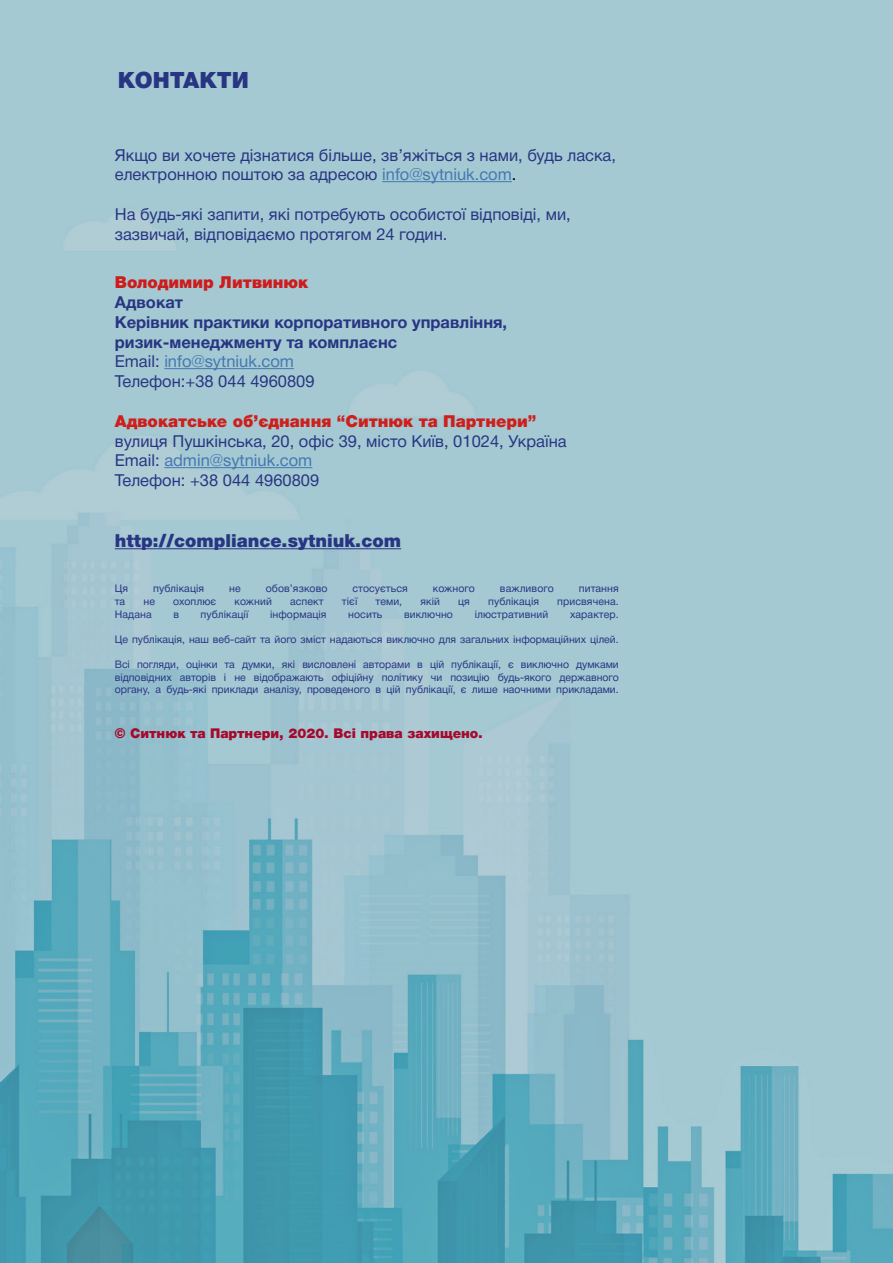
<style>
.page{position:relative;width:893px;height:1263px;background:#fff}
.page>*{position:absolute;margin:0;border:0;box-sizing:border-box;transform-origin:0 0}
.t1{font:900 22.5px "Helvetica Neue Cyr";color:#283583}
.t2{font:900 18px "Helvetica Neue Cyr";color:#283583}
.t3{font:16.5px/19.8px "Helvetica Neue Cyr";color:#283583}
.t4{font:700 16.5px/19.8px "Helvetica Neue Cyr";color:#283583}
.t5{font:900 16.5px "Helvetica Neue Cyr";color:#ce1f1c}
.t6{font:900 16.5px "Helvetica Neue Cyr";color:#ce1b1b}
.t7{font:900 13.5px "Helvetica Neue Cyr";color:#a50a2e}
.t8{font:10.5px/12.6px "Helvetica Neue Cyr";letter-spacing:.01em;color:#283583;text-align:justify}
.s1{color:#4477b2}
.s2{color:#000}
.s3{font-weight:400}
.s4{font-weight:400;color:#4477b2}
</style>
<div class="page">
<img style="left:0;top:0;width:893px;height:1263px">
<hr style="left:382px;top:181px;width:130px;height:1px;background:#4477b2">
<hr style="left:164px;top:368px;width:130px;height:1px;background:#4477b2">
<hr style="left:164px;top:467px;width:148px;height:1px;background:#4477b2">
<hr style="left:115px;top:548px;width:286px;height:1px;background:#283583">
<h1 class="t1" style="left:118px;top:68px;width:133px">КОНТАКТИ</h1>
<h3 class="t3" style="left:115px;top:145px;width:503px">Якщо ви хочете дізнатися більше, зв’яжіться з нами, будь ласка, електронною поштою за адресою <span class="s1">info@sytniuk.com</span><span class="s2">.</span></h3>
<h3 class="t3" style="left:115px;top:204px;width:458px">На будь-які запити, які потребують особистої відповіді, ми, зазвичай, відповідаємо протягом 24 годин.</h3>
<h3 class="t6" style="left:115px;top:273px;width:195px">Володимир Литвинюк</h3>
<h3 class="t4" style="left:115px;top:292px;width:394px">Адвокат<br>Керівник практики корпоративного управління, ризик-менеджменту та комплаєнс<br><span class="s3">Email:</span> <span class="s4">info@sytniuk.com<br></span><span class="s3">Телефон:+38 044 4960809</span></h3>
<h3 class="t5" style="left:115px;top:412px;width:423px">Адвокатське об’єднання “Ситнюк та Партнери”</h3>
<h3 class="t3" style="left:115px;top:431px;width:453px">вулиця Пушкінська, 20, офіс 39, місто Київ, 01024, Україна<br>Email: <span class="s1">admin@sytniuk.com<br></span>Телефон: +38 044 4960809</h3>
<h2 class="t2" style="left:115px;top:531px;width:288px">http://compliance.sytniuk.com</h2>
<p class="t8" style="left:115px;top:582px;width:15px">Ця</p>
<p class="t8" style="left:153px;top:582px;width:53px">публікація</p>
<p class="t8" style="left:229px;top:582px;width:13px">не</p>
<p class="t8" style="left:266px;top:582px;width:63px">обов’язково</p>
<p class="t8" style="left:352px;top:582px;width:57px">стосується</p>
<p class="t8" style="left:433px;top:582px;width:44px">кожного</p>
<p class="t8" style="left:500px;top:582px;width:55px">важливого</p>
<p class="t8" style="left:579px;top:582px;width:41px">питання</p>
<p class="t8" style="left:115px;top:595px;width:12px">та</p>
<p class="t8" style="left:143px;top:595px;width:13px">не</p>
<p class="t8" style="left:173px;top:595px;width:45px">охоплює</p>
<p class="t8" style="left:234px;top:595px;width:39px">кожний</p>
<p class="t8" style="left:290px;top:595px;width:35px">аспект</p>
<p class="t8" style="left:342px;top:595px;width:17px">тієї</p>
<p class="t8" style="left:376px;top:595px;width:28px">теми,</p>
<p class="t8" style="left:420px;top:595px;width:21px">якій</p>
<p class="t8" style="left:458px;top:595px;width:13px">ця</p>
<p class="t8" style="left:488px;top:595px;width:53px">публікація</p>
<p class="t8" style="left:557px;top:595px;width:63px">присвячена.</p>
<p class="t8" style="left:115px;top:608px;width:38px">Надана</p>
<p class="t8" style="left:173px;top:608px;width:7px">в</p>
<p class="t8" style="left:201px;top:608px;width:49px">публікації</p>
<p class="t8" style="left:270px;top:608px;width:58px">інформація</p>
<p class="t8" style="left:348px;top:608px;width:36px">носить</p>
<p class="t8" style="left:404px;top:608px;width:50px">виключно</p>
<p class="t8" style="left:475px;top:608px;width:75px">ілюстративний</p>
<p class="t8" style="left:570px;top:608px;width:50px">характер.</p>
<p class="t8" style="left:115px;top:633px;width:505px">Це публікація, наш веб-сайт та його зміст надаються виключно для загальних інформаційних цілей.</p>
<p class="t8" style="left:115px;top:658px;width:505px">Всі погляди, оцінки та думки, які висловлені авторами в цій публікації, є виключно думками відповідних авторів і не відображають офіційну політику чи позицію будь-якого державного органу, а будь-які приклади аналізу, проведеного в цій публікації, є лише наочними прикладами.</p>
<p class="t7" style="left:115px;top:726px;width:370px">© Ситнюк та Партнери, 2020. Всі права захищено.</p>
</div>
